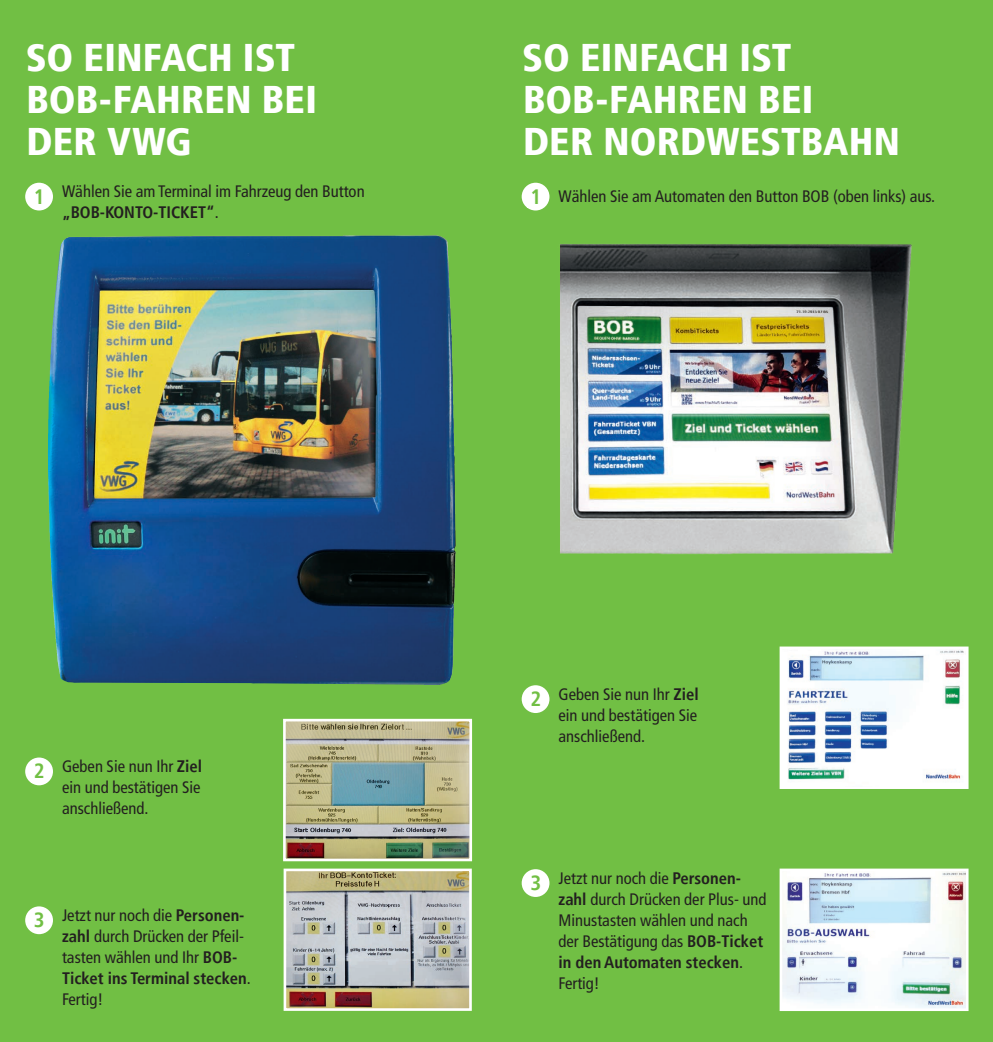
<style>
.page{position:relative;width:993px;height:1042px;background:#fff}
.page>*{position:absolute;margin:0;border:0;box-sizing:border-box;transform-origin:0 0}
.t1{font:900 condensed 38.5px/42px "Frutiger";letter-spacing:.005em;color:#fff}
.t2{font:700 condensed 20.82px "Frutiger";color:#71bf44}
.t3{font:condensed 16.62px/21px "Frutiger";color:#231f20}
.s1{font-weight:700}
</style>
<div class="page">
<div style="left:0;top:0;width:992px;height:1042px;background:#71bf44"></div>
<div style="left:521px;top:183px;width:28px;height:27px;background:#fff;border-radius:50%"></div>
<div style="left:521px;top:685px;width:28px;height:28px;background:#fff;border-radius:50%"></div>
<div style="left:521px;top:869px;width:28px;height:28px;background:#fff;border-radius:50%"></div>
<svg style="left:779px;top:646px;width:190px;height:143px"></svg>
<svg style="left:779px;top:868px;width:190px;height:143px"></svg>
<img style="left:560px;top:244px;width:352px;height:311px">
<div style="left:25px;top:183px;width:28px;height:27px;background:#fff;border-radius:50%"></div>
<div style="left:25px;top:757px;width:28px;height:28px;background:#fff;border-radius:50%"></div>
<div style="left:25px;top:906px;width:28px;height:28px;background:#fff;border-radius:50%"></div>
<img style="left:48px;top:235px;width:397px;height:450px">
<img style="left:283px;top:718px;width:190px;height:293px">
<h1 class="t1" style="left:26px;top:37px;width:292px">SO EINFACH IST<br>BOB-FAHREN BEI<br>DER VWG</h1>
<h1 class="t1" style="left:522px;top:37px;width:379px">SO EINFACH IST<br>BOB-FAHREN BEI<br>DER NORDWESTBAHN</h1>
<p class="t2" style="left:34px;top:184px;width:12px">1</p>
<p class="t3" style="left:62px;top:181px;width:304px">Wählen Sie am Terminal im Fahrzeug den Button <span class="s1">„BOB-KONTO-TICKET“</span>.</p>
<p class="t2" style="left:530px;top:184px;width:12px">1</p>
<p class="t3" style="left:558px;top:186px;width:378px">Wählen Sie am Automaten den Button BOB (oben links) aus.</p>
<p class="t2" style="left:34px;top:759px;width:12px">2</p>
<p class="t3" style="left:62px;top:756px;width:142px;text-align:justify">Geben Sie nun Ihr <span class="s1">Ziel </span>ein und bestätigen Sie anschließend.</p>
<p class="t2" style="left:34px;top:908px;width:12px">3</p>
<p class="t3" style="left:62px;top:905px;width:190px">Jetzt nur noch die <span class="s1">Personen&shy;zahl</span> durch Drücken der Pfeil&shy;tasten wählen und Ihr <span class="s1">BOB-<br>Ticket ins Terminal stecken</span>.<br>Fertig!</p>
<p class="t2" style="left:530px;top:686px;width:12px">2</p>
<p class="t3" style="left:558px;top:684px;width:142px;text-align:justify">Geben Sie nun Ihr <span class="s1">Ziel </span>ein und bestätigen Sie anschließend.</p>
<p class="t2" style="left:530px;top:870px;width:12px">3</p>
<p class="t3" style="left:558px;top:867px;width:209px">Jetzt nur noch die <span class="s1">Personen&shy;zahl</span> durch Drücken der Plus- und<br>Minustasten wählen und nach der Bestätigung das <span class="s1">BOB-Ticket in den Automaten stecken</span>.<br>Fertig!</p>
</div>
